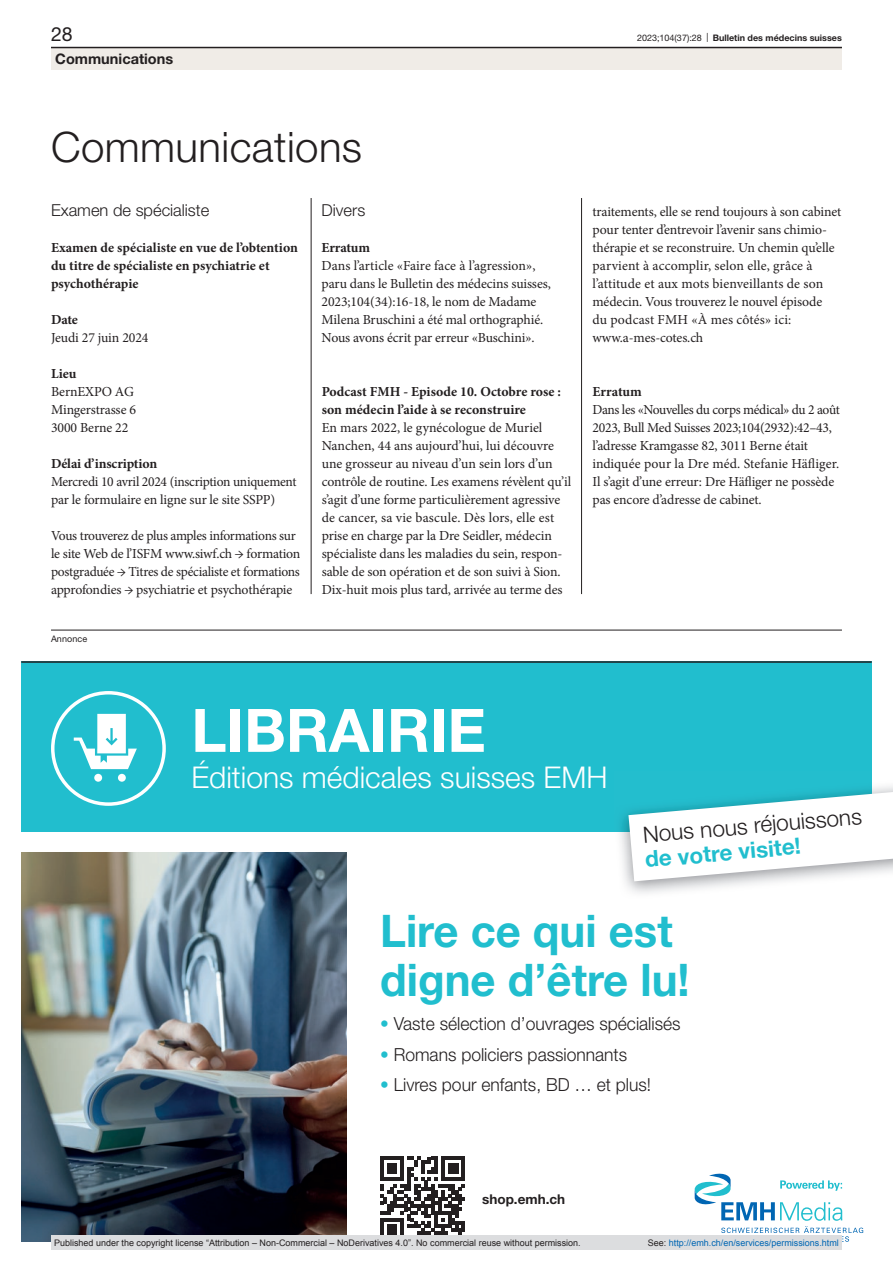
<style>
.page{position:relative;width:893px;height:1263px;background:#fff}
.page>*{position:absolute;margin:0;border:0;box-sizing:border-box;transform-origin:0 0}
.t1{font:700 60px "Helvetica Neue LT Pro";color:#fff}
.t2{font:700 45px/49.5px "Helvetica Neue LT Pro";color:#21bece}
.article-title-L28{font:300 42px "Helvetica Neue LT Pro";letter-spacing:.01em;color:#231f20}
.t3{font:300 30px "Helvetica Neue LT Pro";color:#fff}
.t4{font:300 22.5px/24.8px "Helvetica Neue LT Pro";color:#231f20}
.t5{font:19.5px "Helvetica Neue LT Pro";color:#231f20}
.t6{font:300 18px "Helvetica Neue LT Pro";color:#231f20}
.pre-heading{font:300 16.5px "Helvetica Neue LT Pro";color:#231f20}
.t7{font:700 14.55px "Helvetica Neue LT Pro";color:#231f20}
.paragraph-left{font:13.8px/18px "Minion Pro";letter-spacing:-.01em;color:#231f20}
.article-title{font:700 13.8px/18px "Minion Pro";color:#231f20}
.paragraph-left-2{font:700 13.8px "Minion Pro";letter-spacing:-.01em;color:#231f20}
.t8{font:700 13.5px "Helvetica Neue LT Pro";color:#231f20}
.t9{font:9px "Arial";color:#231f20}
.t10{font:9px "Arial";color:#0066b3}
.t11{font:700 9px "Helvetica Neue LT Pro";color:#231f20}
.t12{font:9px "Helvetica Neue LT Pro";letter-spacing:.01em;color:#231f20}
.s1{font-weight:400}
.s2{font-weight:700;color:#21bece}
.s3{color:#21bece}
.s4{color:#231f20}
</style>
<div class="page">
<hr style="left:311px;top:198px;width:1px;height:396px;background:#231f20">
<hr style="left:581px;top:198px;width:1px;height:396px;background:#231f20">
<hr style="left:51px;top:630px;width:791px;height:1px;background:#231f20">
<div style="left:21px;top:661px;width:851px;height:170px;background:#21bece"></div>
<img style="left:21px;top:853px;width:325px;height:389px">
<hr style="left:21px;top:661px;width:851px;height:2px;background:#231f20">
<svg style="left:695px;top:1174px;width:168px;height:68px"></svg>
<img style="left:615px;top:786px;width:278px;height:107px">
<img style="left:615px;top:786px;width:257px;height:45px">
<svg style="left:628px;top:792px;width:265px;height:89px"></svg>
<svg style="left:51px;top:691px;width:115px;height:115px"></svg>
<svg style="left:380px;top:1157px;width:85px;height:78px"></svg>
<div style="left:51px;top:48px;width:791px;height:22px;background:#f0ece7"></div>
<hr style="left:51px;top:47px;width:791px;height:1px;background:#231f20">
<div style="left:51px;top:1235px;width:791px;height:15px;background:#dcdddf"></div>
<h3 class="t5" style="left:51px;top:22px;width:23px">28</h3>
<p class="t11" style="left:637px;top:32px;width:206px"><span class="s1">2023;104(37):28 |</span> Bulletin des médecins suisses</p>
<p class="t7" style="left:55px;top:49px;width:119px">Communications</p>
<p class="article-title-L28" style="left:51px;top:121px;width:313px">Communications</p>
<p class="pre-heading" style="left:51px;top:200px;width:160px">Examen de spécialiste</p>
<p class="article-title" style="left:51px;top:238px;width:248px">Examen de spécialiste en vue de l’obtention du titre de spécialiste en psychiatrie et psychothérapie</p>
<p class="paragraph-left-2" style="left:51px;top:310px;width:28px">Date</p>
<p class="paragraph-left" style="left:51px;top:329px;width:99px">Jeudi 27 juin 2024</p>
<p class="paragraph-left-2" style="left:51px;top:364px;width:27px">Lieu</p>
<p class="paragraph-left" style="left:51px;top:383px;width:84px">BernEXPO AG</p>
<p class="paragraph-left" style="left:51px;top:401px;width:87px">Mingerstrasse 6</p>
<p class="paragraph-left" style="left:51px;top:419px;width:79px">3000 Berne 22</p>
<p class="paragraph-left-2" style="left:51px;top:454px;width:108px">Délai d’inscription</p>
<p class="paragraph-left" style="left:51px;top:473px;width:247px">Mercredi 10 avril 2024 (inscription uniquement par le formulaire en ligne sur le site SSPP)</p>
<p class="paragraph-left" style="left:51px;top:527px;width:251px">Vous trouverez de plus amples informations sur le site Web de l’ISFM www.siwf.ch → formation postgraduée → Titres de spécialiste et formations approfondies → psychiatrie et psychothérapie</p>
<p class="t12" style="left:51px;top:633px;width:38px">Annonce</p>
<p class="pre-heading" style="left:322px;top:200px;width:45px">Divers</p>
<p class="article-title" style="left:322px;top:238px;width:50px">Erratum</p>
<p class="paragraph-left" style="left:322px;top:257px;width:231px">Dans l’article «Faire face à l’agression», paru dans le Bulletin des médecins suisses, 2023;104(34):16-18, le nom de Madame Milena Bruschini a été mal orthographié.<br>Nous avons écrit par erreur «Buschini».</p>
<p class="article-title" style="left:322px;top:382px;width:241px">Podcast FMH - Episode 10. Octobre rose : son médecin l’aide à se reconstruire</p>
<p class="paragraph-left" style="left:322px;top:419px;width:251px">En mars 2022, le gynécologue de Muriel Nanchen, 44 ans aujourd’hui, lui découvre une grosseur au niveau d’un sein lors d’un contrôle de routine. Les examens révèlent qu’il s’agit d’une forme particulièrement agressive de cancer, sa vie bascule. Dès lors, elle est prise en charge par la Dre Seidler, médecin spécialiste dans les maladies du sein, respon&shy;sable de son opération et de son suivi à Sion.<br>Dix-huit mois plus tard, arrivée au terme des</p>
<p class="paragraph-left" style="left:592px;top:203px;width:250px">traitements, elle se rend toujours à son cabinet pour tenter d’entrevoir l’avenir sans chimio&shy;thérapie et se reconstruire. Un chemin qu’elle parvient à accomplir, selon elle, grâce à l’attitude et aux mots bienveillants de son médecin. Vous trouverez le nouvel épisode<br>du podcast FMH «À mes côtés» ici: www.a-mes-cotes.ch</p>
<p class="article-title" style="left:592px;top:382px;width:51px">Erratum</p>
<p class="paragraph-left" style="left:592px;top:401px;width:249px">Dans les «Nouvelles du corps médical» du 2 août 2023, Bull Med Suisses 2023;104(2932):42–43, l’adresse Kramgasse 82, 3011 Berne était indiquée pour la Dre méd. Stefanie Häfliger.<br>Il s’agit d’une erreur: Dre Häfliger ne possède pas encore d’adresse de cabinet.</p>
<p class="t1" style="left:191px;top:693px;width:296px">LIBRAIRIE</p>
<p class="t3" style="left:191px;top:759px;width:418px">Éditions médicales suisses EMH</p>
<p class="t4" style="left:642px;top:822px;width:221px;rotate:-5deg">Nous nous réjouissons <span class="s2">de votre visite!</span></p>
<p class="t2" style="left:380px;top:905px;width:311px">Lire ce qui est digne d’être lu!</p>
<p class="t6" style="left:380px;top:1013px;width:302px"><span class="s3">•</span> Vaste sélection d’ouvrages spécialisés</p>
<p class="t6" style="left:380px;top:1043px;width:249px"><span class="s3">•</span> Romans policiers passionnants</p>
<p class="t6" style="left:380px;top:1073px;width:272px"><span class="s3">•</span> Livres pour enfants, BD … et plus!</p>
<p class="t8" style="left:482px;top:1191px;width:84px">shop.emh.ch</p>
<p class="t9" style="left:54px;top:1237px;width:528px">Published under the copyright license “Attribution – Non-Commercial – NoDerivatives 4.0”. No commercial reuse without permission.</p>
<p class="t10" style="left:648px;top:1237px;width:193px"><span class="s4">See:</span> http://emh.ch/en/services/permissions.html</p>
</div>
